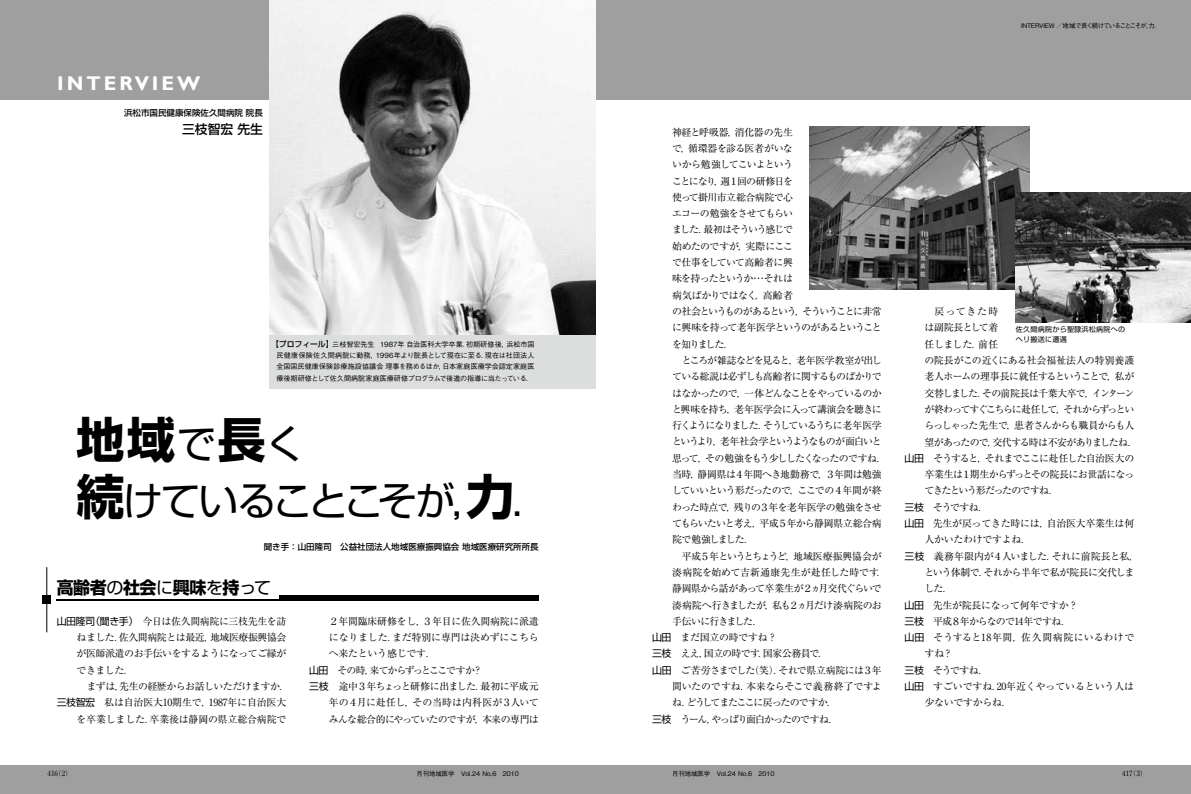
<style>
.page{position:relative;width:1191px;height:794px;background:#fff}
.page>*{position:absolute;margin:0;border:0;box-sizing:border-box;transform-origin:0 0}
.t1{font:700 48.2px "Shin Go Pro";color:#000}
.t2{font:39.7px "Shin Go Pro";letter-spacing:-.065em;color:#000}
.t3{font:700 19.8px "Gill Sans";letter-spacing:.15em;color:#fff}
.t4{font:700 17px "Shin Go Pro";letter-spacing:-.025em;color:#000}
.t5{font:500 12.8px "Shin Go Pro";color:#000}
.t6{font:9.9px/16.3px "Ryumin Pro";letter-spacing:-.08em;color:#000}
.t7{font:9.9px/16.3px "Ryumin Pro";letter-spacing:-.05em;color:#000;text-align:justify}
.t8{font:9.9px/16.3px "Ryumin Pro";letter-spacing:-.075em;color:#000}
.t9{font:9.9px "Ryumin Pro";letter-spacing:-.025em;color:#000}
.t10{font:9.9px "Ryumin Pro";letter-spacing:-.015em;color:#000}
.t11{font:9.9px "Ryumin Pro";letter-spacing:-.01em;color:#000}
.t12{font:9.9px "Ryumin Pro";letter-spacing:-.02em;color:#000}
.t13{font:9.9px "Ryumin Pro";letter-spacing:-.07em;color:#000}
.t14{font:9.9px "Ryumin Pro";letter-spacing:-.13em;color:#000}
.t15{font:9.9px "Ryumin Pro";letter-spacing:.035em;color:#000}
.t16{font:9.9px "Ryumin Pro";color:#000}
.t17{font:9.9px "Ryumin Pro";letter-spacing:-.095em;color:#000}
.t18{font:9.9px "Ryumin Pro";letter-spacing:-.11em;color:#000}
.t19{font:9.9px "Ryumin Pro";letter-spacing:-.12em;color:#000}
.t20{font:9.9px "Ryumin Pro";letter-spacing:-.09em;color:#000}
.t21{font:500 8.5px "Shin Go Pro";color:#000}
.t22{font:500 7.1px/10.6px "Gothic BBB Pro";letter-spacing:-.005em;color:#000;text-align:right}
.t23{font:7.1px/9.9px "Shin Go Pro";letter-spacing:.03em;color:#000}
.t24{font:7.1px "Ryumin Pr 5";color:#000}
.t25{font:500 6.4px "Gothic BBB Pr 5";color:#000}
.t26{font:500 6.4px "Gothic BBB Pr 5";letter-spacing:-.075em;color:#000}
.s1{font-family:"Shin Go Pro";font-size:7.8px}
.s2{font-weight:400;font-size:39.7px}
.s3{font-weight:700;font-size:48.2px}
.s4{font-weight:400}
.s5{font-family:"Shin Go Pro"}
</style>
<div class="page">
<div style="left:0;top:765px;width:595px;height:29px;background:#9f9fa0"></div>
<div style="left:0;top:0;width:595px;height:99px;background:#9f9fa0"></div>
<div style="left:595px;top:765px;width:596px;height:29px;background:#9f9fa0"></div>
<div style="left:595px;top:0;width:596px;height:99px;background:#9f9fa0"></div>
<img style="left:269px;top:0;width:326px;height:334px">
<div style="left:269px;top:334px;width:326px;height:54px;background:#dcdddd"></div>
<div style="left:43px;top:595px;width:8px;height:9px;background:#000"></div>
<hr style="left:47px;top:567px;width:1px;height:65px;background:#000">
<hr style="left:57px;top:599px;width:482px;height:1px;background:#000">
<div style="left:279px;top:595px;width:260px;height:5px;background:#000"></div>
<img style="left:810px;top:126px;width:219px;height:163px">
<img style="left:1015px;top:192px;width:176px;height:130px">
<h3 class="t3" style="left:57px;top:72px;width:144px">INTERVIEW</h3>
<p class="t21" style="left:124px;top:105px;width:140px">浜松市国民健康保険佐久間病院 院長</p>
<p class="t5" style="left:182px;top:118px;width:82px">三枝智宏 先生</p>
<p class="t22" style="left:271px;top:338px;width:265px"><span class="s1">【プロフィール】</span>三枝智宏先生　1987年 自治医科大学卒業．初期研修後，浜松市国民健康保険佐久間病院に勤務，1996年より院長として現在に至る．現在は社団法人</p>
<p class="t22" style="left:276px;top:360px;width:259px;line-height:11.3px;text-align:left">全国国民健康保険診療施設協議会 理事を務めるほか，日本家庭医療学会認定家庭医療後期研修として佐久間病院家庭医療研修プログラムで後進の指導に当たっている．</p>
<h1 class="t1" style="left:77px;top:401px;width:230px">地域<span class="s2">で</span>長<span class="s2">く</span></h1>
<h2 class="t2" style="left:77px;top:468px;width:476px"><span class="s3">続</span>けていることこそが，<span class="s3">力</span>．</h2>
<p class="t21" style="left:264px;top:540px;width:276px">聞き手：山田隆司　公益社団法人地域医療振興協会 地域医療研究所所長</p>
<h3 class="t4" style="left:57px;top:574px;width:216px">高齢者<span class="s4">の</span>社会<span class="s4">に</span>興味<span class="s4">を</span>持<span class="s4">って</span></h3>
<p class="t7" style="left:77px;top:612px;width:211px;text-indent:-20px"><span class="s5">山田隆司（聞き手）</span>　今日は佐久間病院に三枝先生を訪ねました．佐久間病院とは最近，地域医療振興協会が医師派遣のお手伝いをするようになってご縁ができました．</p>
<p class="t7" style="left:86px;top:677px;width:204px">まずは，先生の経歴からお話しいただけますか．</p>
<p class="t10" style="left:57px;top:695px;width:231px"><span class="s5">三枝智宏</span>　私は自治医大10期生で，1987年に自治医大</p>
<p class="t10" style="left:77px;top:711px;width:211px">を卒業しました．卒業後は静岡の県立総合病院で</p>
<p class="t9" style="left:329px;top:613px;width:211px">２年間臨床研修をし，３年目に佐久間病院に派遣</p>
<p class="t10" style="left:329px;top:629px;width:211px">になりました．まだ特別に専門は決めずにこちら</p>
<p class="t9" style="left:329px;top:646px;width:108px">へ来たという感じです．</p>
<p class="t18" style="left:309px;top:662px;width:175px"><span class="s5">山田</span>　その時，来てからずっとここですか？</p>
<p class="t7" style="left:309px;top:677px;width:231px"><span class="s5">三枝</span>　途中３年ちょっと研修に出ました．最初に平成元</p>
<p class="t11" style="left:329px;top:695px;width:211px">年の４月に赴任し，その当時は内科医が３人いて</p>
<p class="t13" style="left:329px;top:711px;width:211px">みんな総合的にやっていたのですが，本来の専門は</p>
<p class="t26" style="left:1021px;top:20px;width:141px">INTERVIEW ／地域で長く続けていることこそが，力．</p>
<p class="t8" style="left:672px;top:123px;width:211px">神経と呼吸器，消化器の先生<br>で，循環器を診る医者がいな<br>いから勉強してこいよという<br>ことになり，週１回の研修日を<br>使って掛川市立総合病院で心<br>エコーの勉強をさせてもらい<br>ました．最初はそういう感じで<br>始めたのですが，実際にここ<br>で仕事をしていて高齢者に興<br>味を持ったというか･･･それは<br>病気ばかりではなく，高齢者<br>の社会というものがあるという，そういうことに非常に興味を持って老年医学というのがあるということを知りました．</p>
<p class="t6" style="left:672px;top:351px;width:216px;text-indent:10px">ところが雑誌などを見ると，老年医学教室が出している総説は必ずしも高齢者に関するものばかりではなかったので，一体どんなことをやっているのかと興味を持ち，老年医学会に入って講演会を聴きに行くようになりました．そうしているうちに老年医学というより，老年社会学というようなものが面白いと思って，その勉強をもう少ししたくなったのですね．当時，静岡県は４年間へき地勤務で，３年間は勉強していいという形だったので，ここでの４年間が終わった時点で，残りの３年を老年医学の勉強をさせてもらいたいと考え，平成５年から静岡県立総合病院で勉強しました．</p>
<p class="t6" style="left:682px;top:547px;width:201px">平成５年というとちょうど，地域医療振興協会が</p>
<p class="t16" style="left:672px;top:564px;width:216px">湊病院を始めて吉新通康先生が赴任した時です．</p>
<p class="t6" style="left:672px;top:579px;width:211px">静岡県から話があって卒業生が２ヵ月交代ぐらいで</p>
<p class="t7" style="left:672px;top:596px;width:211px">湊病院へ行きましたが，私も２ヵ月だけ湊病院のお</p>
<p class="t20" style="left:672px;top:613px;width:92px">手伝いに行きました．</p>
<p class="t9" style="left:652px;top:629px;width:127px"><span class="s5">山田</span>　まだ国立の時ですね？</p>
<p class="t7" style="left:652px;top:645px;width:177px"><span class="s5">三枝</span>　ええ，国立の時です．国家公務員で．</p>
<p class="t7" style="left:652px;top:661px;width:231px"><span class="s5">山田</span>　ご苦労さまでした（笑）．それで県立病院には３年</p>
<p class="t10" style="left:672px;top:678px;width:211px">間いたのですね．本来ならそこで義務終了ですよ</p>
<p class="t19" style="left:672px;top:695px;width:166px">ね．どうしてまたここに戻ったのですか．</p>
<p class="t17" style="left:652px;top:711px;width:188px"><span class="s5">三枝</span>　うーん，やっぱり面白かったのですね．</p>
<p class="t7" style="left:934px;top:302px;width:66px">戻ってきた時</p>
<p class="t7" style="left:924px;top:319px;width:75px">は副院長として着</p>
<p class="t7" style="left:924px;top:335px;width:75px">任しました．前任</p>
<p class="t12" style="left:924px;top:352px;width:211px">の院長がこの近くにある社会福祉法人の特別養護</p>
<p class="t7" style="left:924px;top:368px;width:211px">老人ホームの理事長に就任するということで，私が</p>
<p class="t8" style="left:924px;top:384px;width:211px">交替しました．その前院長は千葉大卒で，インターン</p>
<p class="t14" style="left:924px;top:401px;width:211px">が終わってすぐこちらに赴任して，それからずっとい</p>
<p class="t13" style="left:924px;top:418px;width:211px">らっしゃった先生で，患者さんからも職員からも人</p>
<p class="t8" style="left:924px;top:433px;width:215px">望があったので，交代する時は不安がありましたね．</p>
<p class="t6" style="left:904px;top:449px;width:231px"><span class="s5">山田</span>　そうすると，それまでここに赴任した自治医大の</p>
<p class="t7" style="left:924px;top:465px;width:211px">卒業生は１期生からずっとその院長にお世話になっ</p>
<p class="t14" style="left:924px;top:483px;width:136px">てきたという形だったのですね．</p>
<p class="t7" style="left:904px;top:498px;width:85px"><span class="s5">三枝</span>　そうですね．</p>
<p class="t9" style="left:904px;top:515px;width:231px"><span class="s5">山田</span>　先生が戻ってきた時には，自治医大卒業生は何</p>
<p class="t9" style="left:924px;top:532px;width:108px">人かいたわけですよね．</p>
<p class="t12" style="left:904px;top:548px;width:236px"><span class="s5">三枝</span>　義務年限内が４人いました．それに前院長と私，</p>
<p class="t7" style="left:924px;top:563px;width:211px">という体制で．それから半年で私が院長に交代しま</p>
<p class="t7" style="left:924px;top:580px;width:30px">した．</p>
<p class="t9" style="left:904px;top:597px;width:175px"><span class="s5">山田</span>　先生が院長になって何年ですか？</p>
<p class="t8" style="left:904px;top:612px;width:168px"><span class="s5">三枝</span>　平成８年からなので14年ですね．</p>
<p class="t15" style="left:904px;top:629px;width:231px"><span class="s5">山田</span>　そうすると18年間，佐久間病院にいるわけで</p>
<p class="t7" style="left:924px;top:645px;width:30px">すね？</p>
<p class="t7" style="left:904px;top:661px;width:85px"><span class="s5">三枝</span>　そうですね．</p>
<p class="t11" style="left:904px;top:678px;width:231px"><span class="s5">山田</span>　すごいですね．20年近くやっているという人は</p>
<p class="t9" style="left:924px;top:695px;width:89px">少ないですからね．</p>
<p class="t23" style="left:1016px;top:324px;width:111px">佐久間病院から聖隷浜松病院へのヘリ搬送に遭遇</p>
<p class="t24" style="left:47px;top:768px;width:26px">416（2）</p>
<p class="t24" style="left:1122px;top:768px;width:26px">417（3）</p>
<p class="t25" style="left:416px;top:768px;width:104px">月刊地域医学　Vol.24 No.6　2010</p>
<p class="t25" style="left:672px;top:768px;width:104px">月刊地域医学　Vol.24 No.6　2010</p>
</div>
